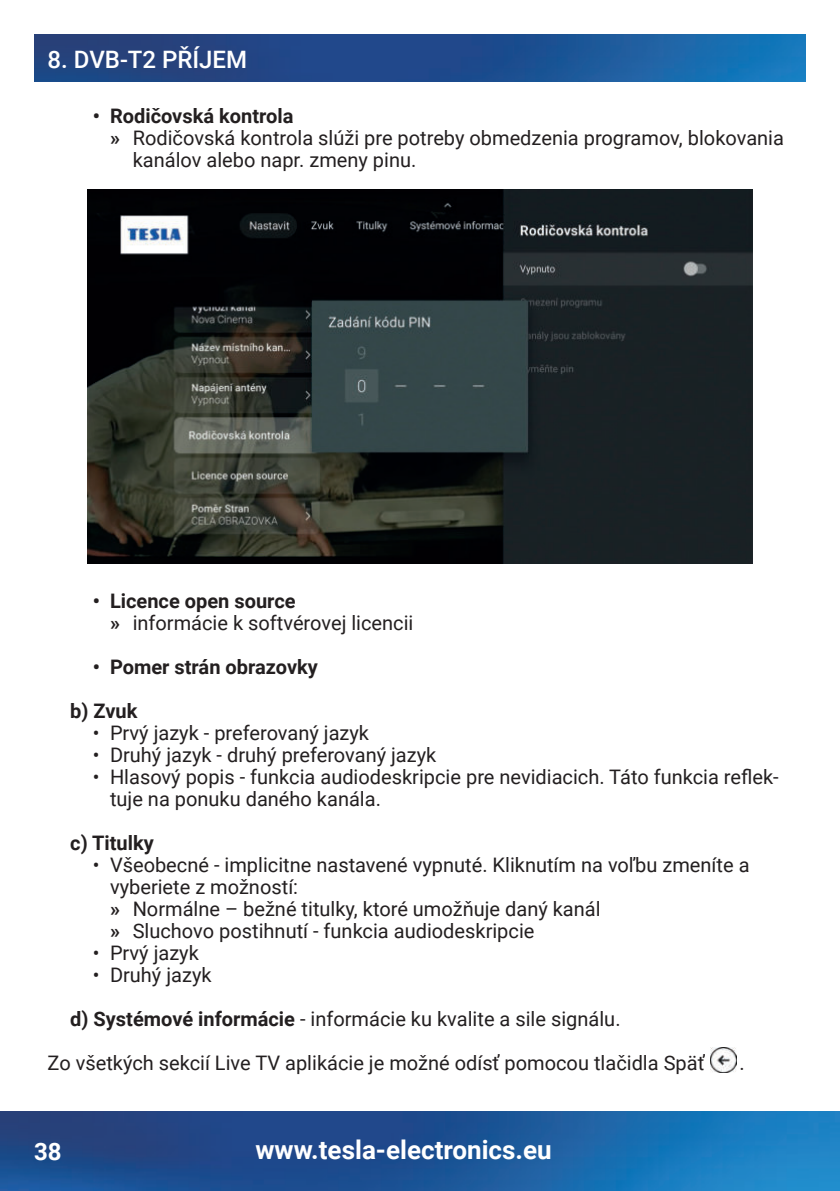
<style>
.page{position:relative;width:840px;height:1191px;background:#fff}
.page>*{position:absolute;margin:0;border:0;box-sizing:border-box;transform-origin:0 0}
.t1{font:700 26px "Roboto";color:#fff}
.t2{font:500 24px "Roboto";color:#fff}
.t3{font:700 24px "Roboto";color:#fff}
.t4{font:20px/22px "Roboto";color:#231f20}
.t5{font:700 20px "Roboto";color:#231f20}
.s1{font-weight:700}
</style>
<div class="page">
<img style="left:0;top:1111px;width:839px;height:80px">
<img style="left:34px;top:34px;width:771px;height:47px">
<img style="left:710px;top:1047px;width:25px;height:25px">
<img style="left:88px;top:190px;width:663px;height:373px">
<p class="t2" style="left:48px;top:43px;width:201px">8. DVB-T2 PŘÍJEM</p>
<p class="t5" style="left:93px;top:102px;width:202px">• Rodičovská kontrola</p>
<p class="t4" style="left:110px;top:126px;width:675px"><span class="s1">»</span> Rodičovská kontrola slúži pre potreby obmedzenia programov, blokovania</p>
<p class="t4" style="left:133px;top:148px;width:285px">kanálov alebo napr. zmeny pinu.</p>
<p class="t4" style="left:110px;top:588px;width:305px;text-indent:-17px"><span class="s1">• Licence open source<br>»</span> informácie k softvérovej licencii</p>
<p class="t5" style="left:93px;top:652px;width:226px">• Pomer strán obrazovky</p>
<p class="t5" style="left:70px;top:696px;width:69px">b) Zvuk</p>
<p class="t4" style="left:93px;top:721px;width:277px">• Prvý jazyk - preferovaný jazyk</p>
<p class="t4" style="left:93px;top:743px;width:345px">• Druhý jazyk - druhý preferovaný jazyk</p>
<p class="t4" style="left:110px;top:765px;width:669px;text-indent:-17px">• Hlasový popis - funkcia audiodeskripcie pre nevidiacich. Táto funkcia reflek&shy;tuje na ponuku daného kanála.</p>
<p class="t5" style="left:70px;top:828px;width:85px">c) Titulky</p>
<p class="t4" style="left:110px;top:853px;width:640px;text-indent:-17px">• Všeobecné - implicitne nastavené vypnuté. Kliknutím na voľbu zmeníte a vyberiete z možností:<br><span class="s1">»</span> Normálne – bežné titulky, ktoré umožňuje daný kanál<br><span class="s1">»</span> Sluchovo postihnutí - funkcia audiodeskripcie</p>
<p class="t4" style="left:93px;top:941px;width:107px">• Prvý jazyk</p>
<p class="t4" style="left:93px;top:963px;width:120px">• Druhý jazyk</p>
<p class="t4" style="left:70px;top:1006px;width:551px"><span class="s1">d) Systémové informácie</span> - informácie ku kvalite a sile signálu.</p>
<p class="t4" style="left:48px;top:1050px;width:658px">Zo všetkých sekcií Live TV aplikácie je možné odísť pomocou tlačidla Späť</p>
<p class="t4" style="left:739px;top:1050px;width:7px">.</p>
<p class="t3" style="left:34px;top:1134px;width:29px">38</p>
<h1 class="t1" style="left:255px;top:1135px;width:298px">www.tesla-electronics.eu</h1>
</div>
